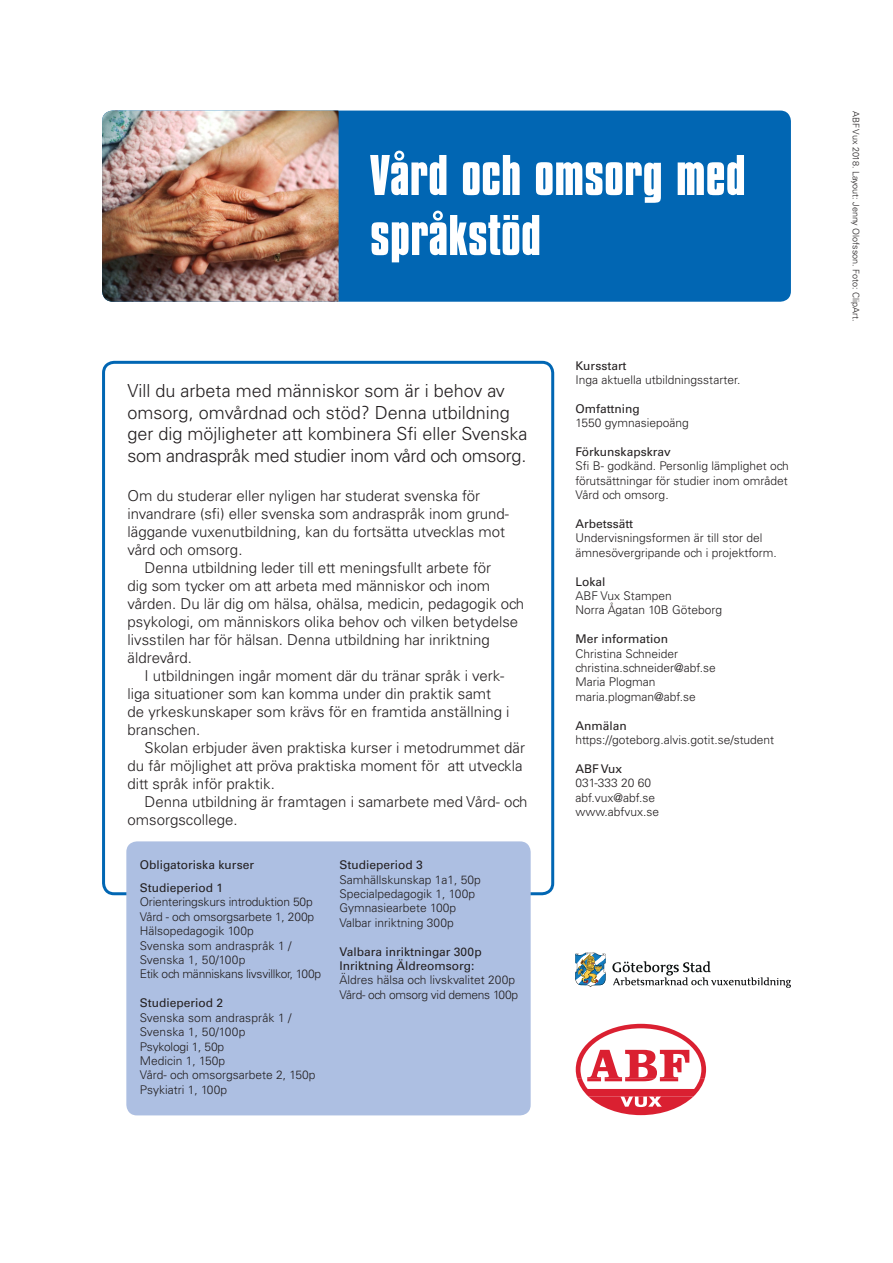
<style>
.page{position:relative;width:893px;height:1263px;background:#fff}
.page>*{position:absolute;margin:0;border:0;box-sizing:border-box;transform-origin:0 0}
.Rubrik{font:700 60px/60px "Compacta Std";color:#fff}
.Ingress{font:300 18px/21.6px "Univers LT Std";color:#231f20}
.Brödtext{font:300 15px/18px "Univers LT Std";color:#231f20}
.Brödtext_första_styc{font:300 15px/18px "Univers LT Std";color:#231f20}
.Faktaruta{font:300 12px/14.4px "Univers LT Std";color:#231f20;text-align:justify}
.Kurser_rubrik{font:300 12px "Univers LT Std";letter-spacing:-.01em;color:#231f20}
.Kurser{font:300 12px "Univers LT Std";color:#231f20}
.Kurser_rubrik-2{font:300 12px/14.4px "Univers LT Std";letter-spacing:.01em;color:#231f20}
.Kurser-2{font:12px "Univers LT Std";color:#231f20}
.Faktarubrik{font:12px "Univers LT Std";color:#231f20}
.Faktarubrik-2{font:300 12px "Univers LT Std";color:#231f20}
.Kurser-3{font:300 12px "Univers LT Std";letter-spacing:-.025em;color:#231f20}
.Kurser_rubrik-3{font:12px "Univers LT Std";color:#231f20}
.Faktaruta-2{font:12px "Univers LT Std";color:#231f20}
.Producerat_av{font:300 9px "Univers LT Std";color:#231f20}
.s1{font-weight:400}
</style>
<div class="page">
<div style="left:102px;top:111px;width:689px;height:191px;background:#0166b3;border-radius:11px"></div>
<img style="left:102px;top:111px;width:237px;height:191px">
<div style="left:102px;top:361px;width:452px;height:534px;border:3px solid #0166b3;border-radius:11px"></div>
<svg style="left:576px;top:1024px;width:130px;height:91px"></svg>
<div style="left:126px;top:841px;width:405px;height:274px;background:#adbfe2;border-radius:11px"></div>
<svg style="left:575px;top:952px;width:30px;height:35px"></svg>
<svg style="left:612px;top:961px;width:179px;height:27px"></svg>
<p class="Rubrik" style="left:370px;top:146px;width:377px">Vård och omsorg med språkstöd</p>
<p class="Ingress" style="left:128px;top:380px;width:402px">Vill du arbeta med människor som är i behov av omsorg, omvårdnad och stöd? Denna utbildning ger dig möjligheter att kombinera Sfi eller Svenska som andraspråk med studier inom vård och omsorg.</p>
<p class="Brödtext_första_styc" style="left:128px;top:487px;width:383px">Om du studerar eller nyligen har studerat svenska för invandrare (sfi) eller svenska som andraspråk inom grund&shy;läggande vuxenutbildning, kan du fortsätta utvecklas mot vård och omsorg.</p>
<p class="Brödtext" style="left:128px;top:559px;width:398px;text-indent:17px">Denna utbildning leder till ett meningsfullt arbete för<br>dig som tycker om att arbeta med människor och inom vården. Du lär dig om hälsa, ohälsa, medicin, pedagogik och psykologi, om människors olika behov och vilken betydelse livsstilen har för hälsan. Denna utbildning har inriktning äldrevård.</p>
<p class="Brödtext" style="left:128px;top:667px;width:383px;text-indent:17px">I utbildningen ingår moment där du tränar språk i verk&shy;liga situationer som kan komma under din praktik samt de yrkeskunskaper som krävs för en framtida anställning i branschen.</p>
<p class="Brödtext" style="left:128px;top:739px;width:399px;text-indent:17px">Skolan erbjuder även praktiska kurser i metodrummet där du får möjlighet att pröva praktiska moment för att utveckla ditt språk inför praktik.</p>
<p class="Brödtext" style="left:128px;top:793px;width:402px;text-indent:17px">Denna utbildning är framtagen i samarbete med Vård- och omsorgscollege.</p>
<p class="Kurser-2" style="left:140px;top:858px;width:116px">Obligatoriska kurser</p>
<p class="Kurser-2" style="left:140px;top:881px;width:85px">Studieperiod 1</p>
<p class="Kurser_rubrik" style="left:140px;top:895px;width:174px">Orienteringskurs introduktion 50p</p>
<p class="Kurser_rubrik" style="left:140px;top:909px;width:176px">Vård - och omsorgsarbete 1, 200p</p>
<p class="Kurser_rubrik" style="left:140px;top:924px;width:116px">Hälsopedagogik 100p</p>
<p class="Kurser_rubrik-2" style="left:140px;top:938px;width:153px">Svenska som andraspråk 1 /<br>Svenska 1, 50/100p</p>
<p class="Kurser_rubrik" style="left:140px;top:967px;width:183px">Etik och människans livsvillkor, 100p</p>
<p class="Kurser_rubrik-2" style="left:140px;top:996px;width:153px"><span class="s1">Studieperiod 2<br></span>Svenska som andraspråk 1 /<br>Svenska 1, 50/100p</p>
<p class="Kurser_rubrik" style="left:140px;top:1039px;width:86px">Psykologi 1, 50p</p>
<p class="Kurser_rubrik" style="left:140px;top:1053px;width:87px">Medicin 1, 150p</p>
<p class="Kurser_rubrik" style="left:140px;top:1068px;width:177px">Vård- och omsorgsarbete 2, 150p</p>
<p class="Kurser_rubrik" style="left:140px;top:1082px;width:89px">Psykiatri 1, 100p</p>
<p class="Kurser_rubrik-3" style="left:340px;top:858px;width:85px">Studieperiod 3</p>
<p class="Kurser" style="left:340px;top:872px;width:143px">Samhällskunskap 1a1, 50p</p>
<p class="Kurser" style="left:340px;top:886px;width:137px">Specialpedagogik 1, 100p</p>
<p class="Kurser" style="left:340px;top:901px;width:118px">Gymnasiearbete 100p</p>
<p class="Kurser" style="left:340px;top:915px;width:116px">Valbar inriktning 300p</p>
<p class="Kurser-2" style="left:340px;top:944px;width:144px">Valbara inriktningar 300p</p>
<p class="Kurser-2" style="left:340px;top:959px;width:136px">Inriktning Äldreomsorg:</p>
<p class="Kurser" style="left:340px;top:973px;width:177px">Äldres hälsa och livskvalitet 200p</p>
<p class="Kurser-3" style="left:340px;top:987px;width:180px">Vård- och omsorg vid demens 100p</p>
<p class="Faktarubrik" style="left:575px;top:358px;width:53px">Kursstart</p>
<p class="Faktaruta" style="left:575px;top:372px;width:167px">Inga aktuella utbildningsstarter.</p>
<p class="Faktarubrik" style="left:575px;top:401px;width:66px">Omfattning</p>
<p class="Faktaruta" style="left:575px;top:416px;width:115px">1550 gymnasiepoäng</p>
<p class="Faktarubrik" style="left:575px;top:445px;width:97px">Förkunskapskrav</p>
<p class="Faktaruta" style="left:575px;top:459px;width:215px">Sfi B- godkänd. Personlig lämplighet och förutsättningar för studier inom området Vård och omsorg.</p>
<p class="Faktaruta-2" style="left:575px;top:517px;width:59px">Arbetssätt</p>
<p class="Faktaruta" style="left:575px;top:531px;width:203px">Undervisningsformen är till stor del ämnesövergripande och i projektform.</p>
<p class="Faktarubrik" style="left:575px;top:574px;width:32px">Lokal</p>
<p class="Faktaruta" style="left:575px;top:588px;width:98px">ABF Vux Stampen</p>
<p class="Faktaruta" style="left:575px;top:603px;width:148px">Norra Ågatan 10B Göteborg</p>
<p class="Faktarubrik" style="left:575px;top:632px;width:94px">Mer information</p>
<p class="Faktaruta" style="left:575px;top:646px;width:104px">Christina Schneider</p>
<p class="Faktaruta" style="left:575px;top:660px;width:142px">christina.schneider@abf.se</p>
<p class="Faktaruta" style="left:575px;top:675px;width:82px">Maria Plogman</p>
<p class="Faktaruta" style="left:575px;top:689px;width:122px">maria.plogman@abf.se</p>
<p class="Faktarubrik" style="left:575px;top:718px;width:53px">Anmälan</p>
<p class="Faktarubrik-2" style="left:575px;top:732px;width:200px">https://goteborg.alvis.gotit.se/student</p>
<p class="Faktarubrik" style="left:575px;top:761px;width:48px">ABF Vux</p>
<p class="Faktaruta" style="left:575px;top:776px;width:77px">031-333 20 60</p>
<p class="Faktarubrik-2" style="left:575px;top:790px;width:81px">abf.vux@abf.se</p>
<p class="Faktarubrik-2" style="left:575px;top:804px;width:85px">www.abfvux.se</p>
<p class="Producerat_av" style="left:862px;top:111px;width:213px;rotate:90deg">ABF Vux 2018. Layout: Jenny Olofsson. Foto: ClipArt.</p>
</div>
